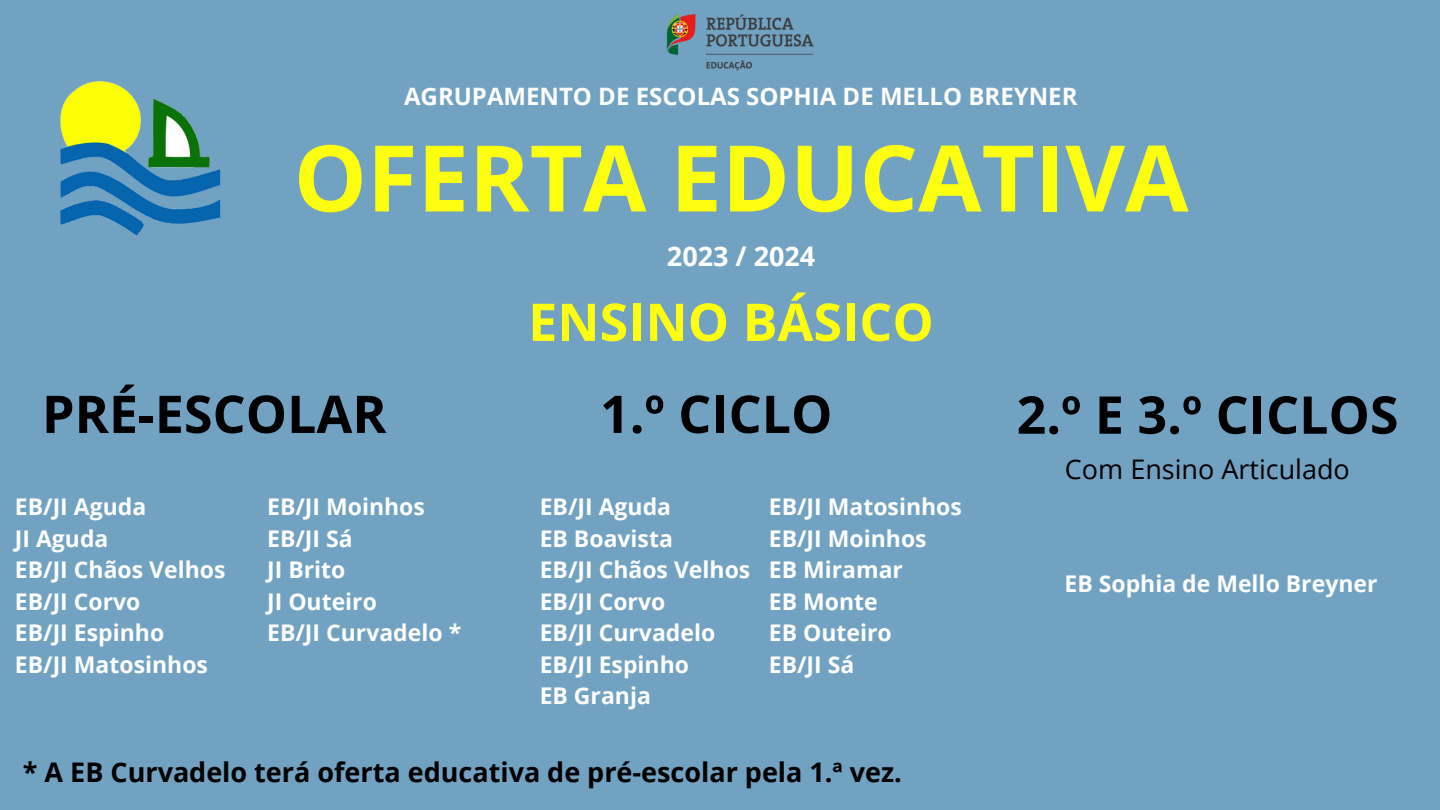
<style>
.page{position:relative;width:1440px;height:810px;background:#72a2c1}
.page>*{position:absolute;margin:0;border:0;box-sizing:border-box;transform-origin:0 0}
.t1{font:700 92px "Open Sans";color:#fdfe10}
.t2{font:700 52px "Open Sans";color:#000}
.t3{font:700 52px "Open Sans";color:#fdfe10}
.t4{font:700 27px "Open Sans";color:#000}
.t5{font:27px "Open Sans";color:#000}
.t6{font:700 27px "Open Sans";color:#fdfefd}
.t7{font:700 24px "Open Sans";color:#fdfefd}
.t8{font:700 23px/31.5px "Open Sans";color:#fdfefd}
</style>
<div class="page">
<img style="left:60px;top:81px;width:161px;height:155px">
<img style="left:666px;top:14px;width:148px;height:57px">
<p class="t7" style="left:404px;top:79px;width:675px">AGRUPAMENTO DE ESCOLAS SOPHIA DE MELLO BREYNER</p>
<h1 class="t1" style="left:294px;top:113px;width:896px">OFERTA EDUCATIVA</h1>
<p class="t6" style="left:667px;top:237px;width:150px">2023 / 2024</p>
<h2 class="t3" style="left:528px;top:285px;width:407px">ENSINO BÁSICO</h2>
<h2 class="t2" style="left:42px;top:377px;width:346px">PRÉ-ESCOLAR</h2>
<h2 class="t2" style="left:600px;top:377px;width:234px">1.º CICLO</h2>
<h2 class="t2" style="left:1017px;top:378px;width:383px">2.º E 3.º CICLOS</h2>
<p class="t5" style="left:1065px;top:451px;width:286px">Com Ensino Articulado</p>
<p class="t8" style="left:15px;top:490px;width:212px">EB/JI Aguda<br>JI Aguda<br>EB/JI Chãos Velhos<br>EB/JI Corvo<br>EB/JI Espinho<br>EB/JI Matosinhos</p>
<p class="t8" style="left:267px;top:490px;width:196px">EB/JI Moinhos<br>EB/JI Sá<br>JI Brito<br>JI Outeiro<br>EB/JI Curvadelo *</p>
<p class="t8" style="left:540px;top:490px;width:212px">EB/JI Aguda<br>EB Boavista<br>EB/JI Chãos Velhos<br>EB/JI Corvo<br>EB/JI Curvadelo<br>EB/JI Espinho<br>EB Granja</p>
<p class="t8" style="left:769px;top:490px;width:195px">EB/JI Matosinhos<br>EB/JI Moinhos<br>EB Miramar<br>EB Monte<br>EB Outeiro<br>EB/JI Sá</p>
<p class="t8" style="left:1065px;top:567px;width:315px">EB Sophia de Mello Breyner</p>
<p class="t4" style="left:23px;top:753px;width:881px">* A EB Curvadelo terá oferta educativa de pré-escolar pela 1.ª vez.</p>
</div>
